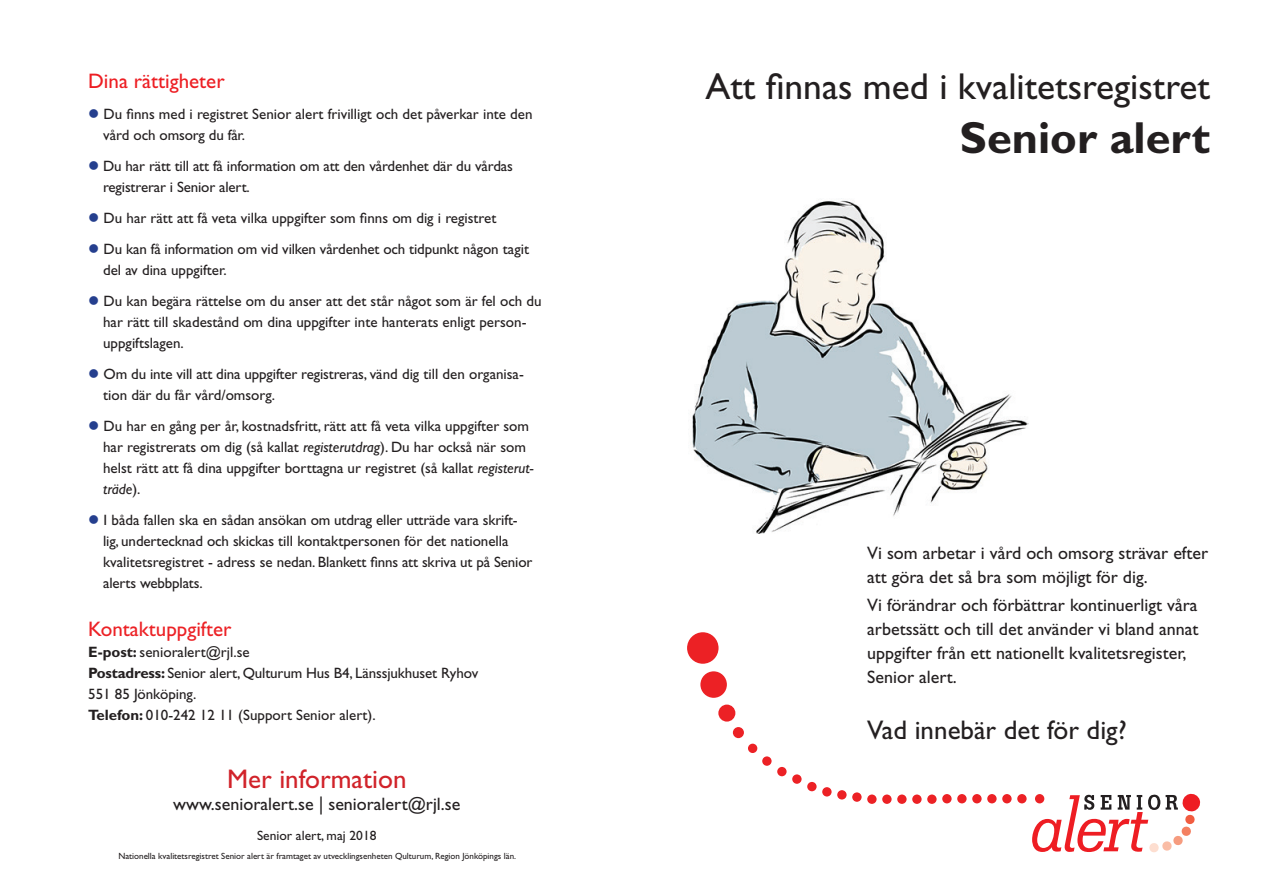
<style>
.page{position:relative;width:1263px;height:893px;background:#fff}
.page>*{position:absolute;margin:0;border:0;box-sizing:border-box;transform-origin:0 0}
.t1{font:700 45px "Gill Sans Std";color:#231f20}
.t2{font:37.5px "Gill Sans Std";color:#231f20}
.t3{font:27px "Gill Sans Std";color:#231f20}
.t4{font:27px "Gill Sans Std";color:#d1232a}
.t5{font:21px "Gill Sans Std";color:#ec2125}
.t6{font:21px "Gill Sans Std";color:#ed1e23}
.t7{font:18px/24px "Gill Sans Std";color:#231f20}
.t8{font:15px/21px "Gill Sans Std";color:#231f20}
.t9{font:13.5px "Gill Sans Std";color:#231f20}
.t10{font:9px "Gill Sans Std";color:#231f20}
.s1{color:#253f8e}
.s2{font-style:italic}
.s3{font-weight:700}
</style>
<div class="page">
<div style="left:687px;top:632px;width:31px;height:32px;background:#ec2125;border-radius:50%"></div>
<div style="left:700px;top:671px;width:27px;height:27px;background:#ec2125;border-radius:50%"></div>
<div style="left:718px;top:705px;width:17px;height:17px;background:#ec2125;border-radius:50%"></div>
<div style="left:733px;top:727px;width:11px;height:11px;background:#ec2125;border-radius:50%"></div>
<div style="left:748px;top:744px;width:9px;height:9px;background:#ec2125;border-radius:50%"></div>
<div style="left:762px;top:756px;width:9px;height:10px;background:#ec2125;border-radius:50%"></div>
<div style="left:777px;top:767px;width:9px;height:9px;background:#ec2125;border-radius:50%"></div>
<div style="left:792px;top:774px;width:9px;height:10px;background:#ec2125;border-radius:50%"></div>
<div style="left:807px;top:782px;width:9px;height:9px;background:#ec2125;border-radius:50%"></div>
<div style="left:822px;top:787px;width:9px;height:9px;background:#ec2125;border-radius:50%"></div>
<div style="left:837px;top:790px;width:9px;height:9px;background:#ec2125;border-radius:50%"></div>
<div style="left:852px;top:792px;width:9px;height:10px;background:#ec2125;border-radius:50%"></div>
<div style="left:867px;top:794px;width:9px;height:10px;background:#ec2125;border-radius:50%"></div>
<div style="left:882px;top:794px;width:9px;height:10px;background:#ec2125;border-radius:50%"></div>
<div style="left:897px;top:794px;width:9px;height:10px;background:#ec2125;border-radius:50%"></div>
<div style="left:912px;top:794px;width:9px;height:10px;background:#ec2125;border-radius:50%"></div>
<div style="left:927px;top:794px;width:9px;height:10px;background:#ec2125;border-radius:50%"></div>
<div style="left:942px;top:794px;width:9px;height:9px;background:#ec2125;border-radius:50%"></div>
<div style="left:957px;top:794px;width:9px;height:9px;background:#ec2125;border-radius:50%"></div>
<div style="left:972px;top:794px;width:9px;height:9px;background:#ec2125;border-radius:50%"></div>
<div style="left:987px;top:794px;width:9px;height:9px;background:#ec2125;border-radius:50%"></div>
<div style="left:1002px;top:794px;width:9px;height:9px;background:#ec2125;border-radius:50%"></div>
<div style="left:1017px;top:794px;width:9px;height:9px;background:#ec2125;border-radius:50%"></div>
<svg style="left:1032px;top:793px;width:169px;height:60px"></svg>
<img style="left:692px;top:200px;width:336px;height:333px">
<h3 class="t6" style="left:88px;top:69px;width:138px">Dina rättigheter</h3>
<p class="t8" style="left:103px;top:104px;width:431px;text-indent:-15px"><span class="s1">●</span> Du finns med i registret Senior alert frivilligt och det påverkar inte den vård och omsorg du får.</p>
<p class="t8" style="left:103px;top:156px;width:411px;text-indent:-15px"><span class="s1">●</span> Du har rätt till att få information om att den vårdenhet där du vårdas registrerar i Senior alert.</p>
<p class="t8" style="left:88px;top:208px;width:410px"><span class="s1">●</span> Du har rätt att få veta vilka uppgifter som finns om dig i registret</p>
<p class="t8" style="left:103px;top:239px;width:427px;text-indent:-15px"><span class="s1">●</span> Du kan få information om vid vilken vårdenhet och tidpunkt någon tagit del av dina uppgifter.</p>
<p class="t8" style="left:103px;top:291px;width:440px;text-indent:-15px"><span class="s1">●</span> Du kan begära rättelse om du anser att det står något som är fel och du har rätt till skadestånd om dina uppgifter inte hanterats enligt person&shy;uppgiftslagen.</p>
<p class="t8" style="left:103px;top:364px;width:422px;text-indent:-15px"><span class="s1">●</span> Om du inte vill att dina uppgifter registreras, vänd dig till den organisa&shy;tion där du får vård/omsorg.</p>
<p class="t8" style="left:103px;top:416px;width:432px;text-indent:-15px"><span class="s1">●</span> Du har en gång per år, kostnadsfritt, rätt att få veta vilka uppgifter som har registrerats om dig (så kallat <span class="s2">registerutdrag</span>). Du har också när som helst rätt att få dina uppgifter borttagna ur registret (så kallat <span class="s2">registerut&shy;träde</span>).</p>
<p class="t8" style="left:103px;top:510px;width:431px;text-indent:-15px"><span class="s1">●</span> I båda fallen ska en sådan ansökan om utdrag eller utträde vara skrift&shy;lig, undertecknad och skickas till kontaktpersonen för det nationella kvalitetsregistret - adress se nedan. Blankett finns att skriva ut på Senior alerts webbplats.</p>
<h3 class="t5" style="left:88px;top:617px;width:145px">Kontaktuppgifter</h3>
<p class="t8" style="left:88px;top:642px;width:392px"><span class="s3">E-post:</span> senioralert@rjl.se<br><span class="s3">Postadress:</span> Senior alert, Qulturum Hus B4, Länssjukhuset Ryhov 551 85 Jönköping.<br><span class="s3">Telefon:</span> 010-242 12 11 (Support Senior alert).</p>
<h3 class="t4" style="left:227px;top:764px;width:181px">Mer information</h3>
<p class="t7" style="left:173px;top:792px;width:289px">www.senioralert.se | senioralert@rjl.se</p>
<p class="t9" style="left:257px;top:828px;width:121px">Senior alert, maj 2018</p>
<p class="t10" style="left:118px;top:851px;width:399px">Nationella kvalitetsregistret Senior alert är framtaget av utvecklingsenheten Qulturum, Region Jönköpings län.</p>
<h2 class="t2" style="left:705px;top:65px;width:506px">Att finnas med i kvalitetsregistret</h2>
<h1 class="t1" style="left:960px;top:111px;width:252px">Senior alert</h1>
<p class="t7" style="left:867px;top:541px;width:342px">Vi som arbetar i vård och omsorg strävar efter att göra det så bra som möjligt för dig.</p>
<p class="t7" style="left:867px;top:593px;width:333px">Vi förändrar och förbättrar kontinuerligt våra arbetssätt och till det använder vi bland annat uppgifter från ett nationellt kvalitetsregister, Senior alert.</p>
<h3 class="t3" style="left:867px;top:715px;width:261px">Vad innebär det för dig?</h3>
</div>
